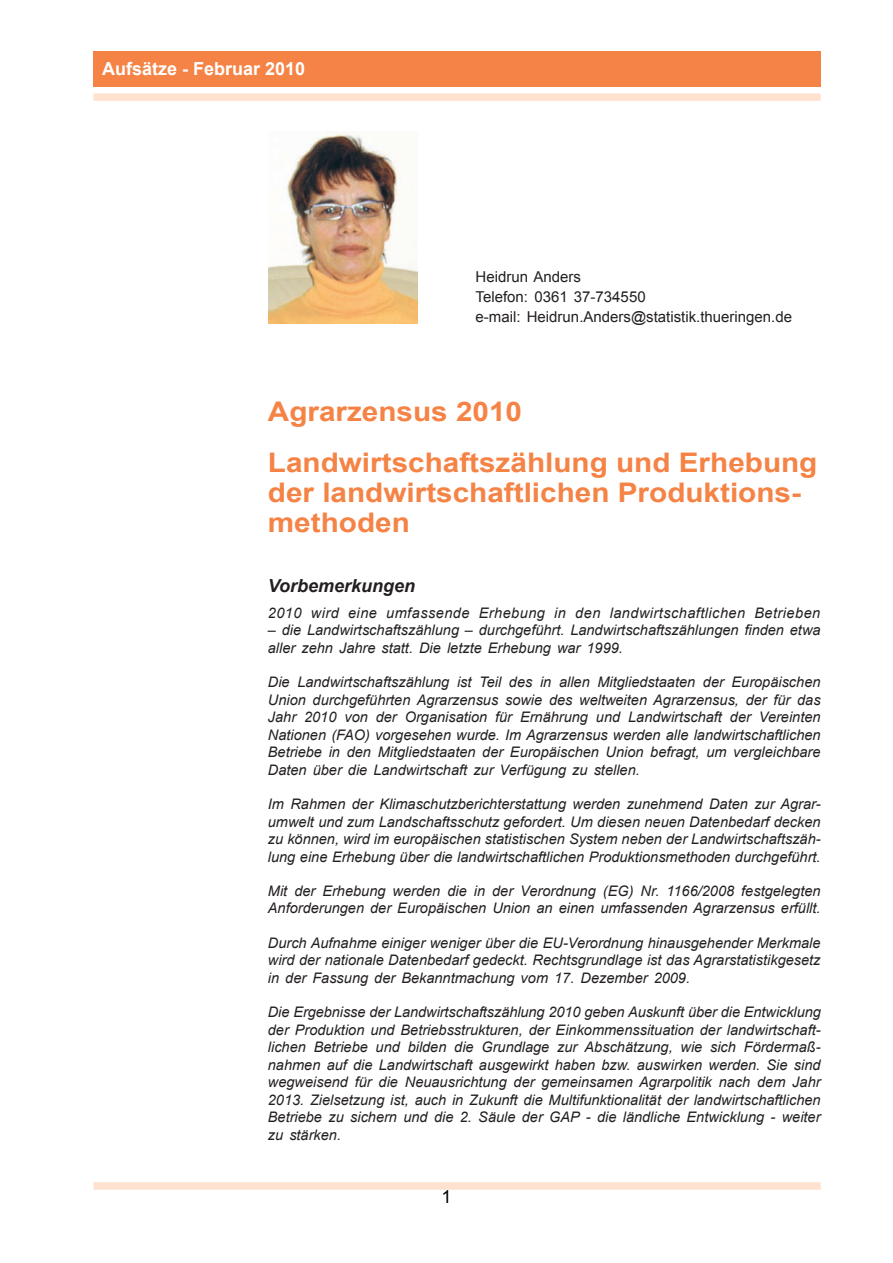
<style>
.page{position:relative;width:893px;height:1263px;background:#fff}
.page>*{position:absolute;margin:0;border:0;box-sizing:border-box;transform-origin:0 0}
.t1{font:700 27px/51.3px "Arial";color:#f58345;scale:1.1 1}
.t2{font:700 18px "Arial";color:#fff}
.t3{font:italic 700 18px "Arial";color:#231f20}
.t4{font:18px "Arial";color:#000}
.t5{font:15px/20.2px "Arial";color:#231f20}
.t6{font:italic 14.55px/17.4px "Arial";color:#231f20;text-align:justify}
.t7{font:italic 14.55px "Arial";letter-spacing:.03em;color:#231f20}
.s1{font-style:inherit}
</style>
<div class="page">
<div style="left:94px;top:1182px;width:727px;height:8px;background:#fee2cf"></div>
<div style="left:94px;top:93px;width:727px;height:8px;background:#fee2cf"></div>
<div style="left:94px;top:51px;width:727px;height:35px;background:#f58345"></div>
<img style="left:269px;top:132px;width:148px;height:191px">
<p class="t2" style="left:102px;top:57px;width:205px"><span class="s1">Aufsätze</span> - Februar 2010</p>
<p class="t5" style="left:476px;top:266px;width:318px">Heidrun Anders<br>Telefon: 0361 37-734550<br>e-mail: Heidrun.Anders@statistik.thueringen.de</p>
<h1 class="t1" style="left:268px;top:387px;width:501px">Agrarzensus 2010<br>Landwirtschaftszählung und Erhebung</h1>
<h1 class="t1" style="left:268px;top:478px;width:486px;line-height:30px">der landwirtschaftlichen Produktions&shy;methoden</h1>
<p class="t3" style="left:268px;top:574px;width:149px">Vorbemerkungen</p>
<p class="t7" style="left:268px;top:603px;width:554px">2010 wird eine umfassende Erhebung in den landwirtschaftlichen Betrieben</p>
<p class="t6" style="left:268px;top:622px;width:554px">– die Landwirtschaftszählung – durchgeführt. Landwirtschaftszählungen finden etwa aller zehn Jahre statt. Die letzte Erhebung war 1999.</p>
<p class="t6" style="left:268px;top:674px;width:554px">Die Landwirtschaftszählung ist Teil des in allen Mitgliedstaaten der Europäischen Union durchgeführten Agrarzensus sowie des weltweiten Agrarzensus, der für das Jahr 2010 von der Organisation für Ernährung und Landwirtschaft der Vereinten Nationen (FAO) vorgesehen wurde. Im Agrarzensus werden alle landwirtschaftlichen Betriebe in den Mitgliedstaaten der Europäischen Union befragt, um vergleichbare Daten über die Landwirtschaft zur Verfügung zu stellen.</p>
<p class="t6" style="left:268px;top:795px;width:554px">Im Rahmen der Klimaschutzberichterstattung werden zunehmend Daten zur Agrar&shy;umwelt und zum Landschaftsschutz gefordert. Um diesen neuen Datenbedarf decken zu können, wird im europäischen statistischen System neben der Landwirtschaftszäh&shy;lung eine Erhebung über die landwirtschaftlichen Produktionsmethoden durchgeführt.</p>
<p class="t6" style="left:268px;top:882px;width:554px">Mit der Erhebung werden die in der Verordnung (EG) Nr. 1166/2008 festgelegten<br>Anforderungen der Europäischen Union an einen umfassenden Agrarzensus erfüllt.</p>
<p class="t6" style="left:268px;top:934px;width:554px">Durch Aufnahme einiger weniger über die EU-Verordnung hinausgehender Merkmale wird der nationale Datenbedarf gedeckt. Rechtsgrundlage ist das Agrarstatistikgesetz in der Fassung der Bekanntmachung vom 17. Dezember 2009.</p>
<p class="t6" style="left:268px;top:1004px;width:554px">Die Ergebnisse der Landwirtschaftszählung 2010 geben Auskunft über die Entwicklung der Produktion und Betriebsstrukturen, der Einkommenssituation der landwirtschaft&shy;lichen Betriebe und bilden die Grundlage zur Abschätzung, wie sich Fördermaß&shy;nahmen auf die Landwirtschaft ausgewirkt haben bzw. auswirken werden. Sie sind wegweisend für die Neuausrichtung der gemeinsamen Agrarpolitik nach dem Jahr 2013. Zielsetzung ist, auch in Zukunft die Multifunktionalität der landwirtschaftlichen Betriebe zu sichern und die 2. Säule der GAP - die ländliche Entwicklung - weiter zu stärken.</p>
<p class="t4" style="left:441px;top:1185px;width:12px">1</p>
</div>
